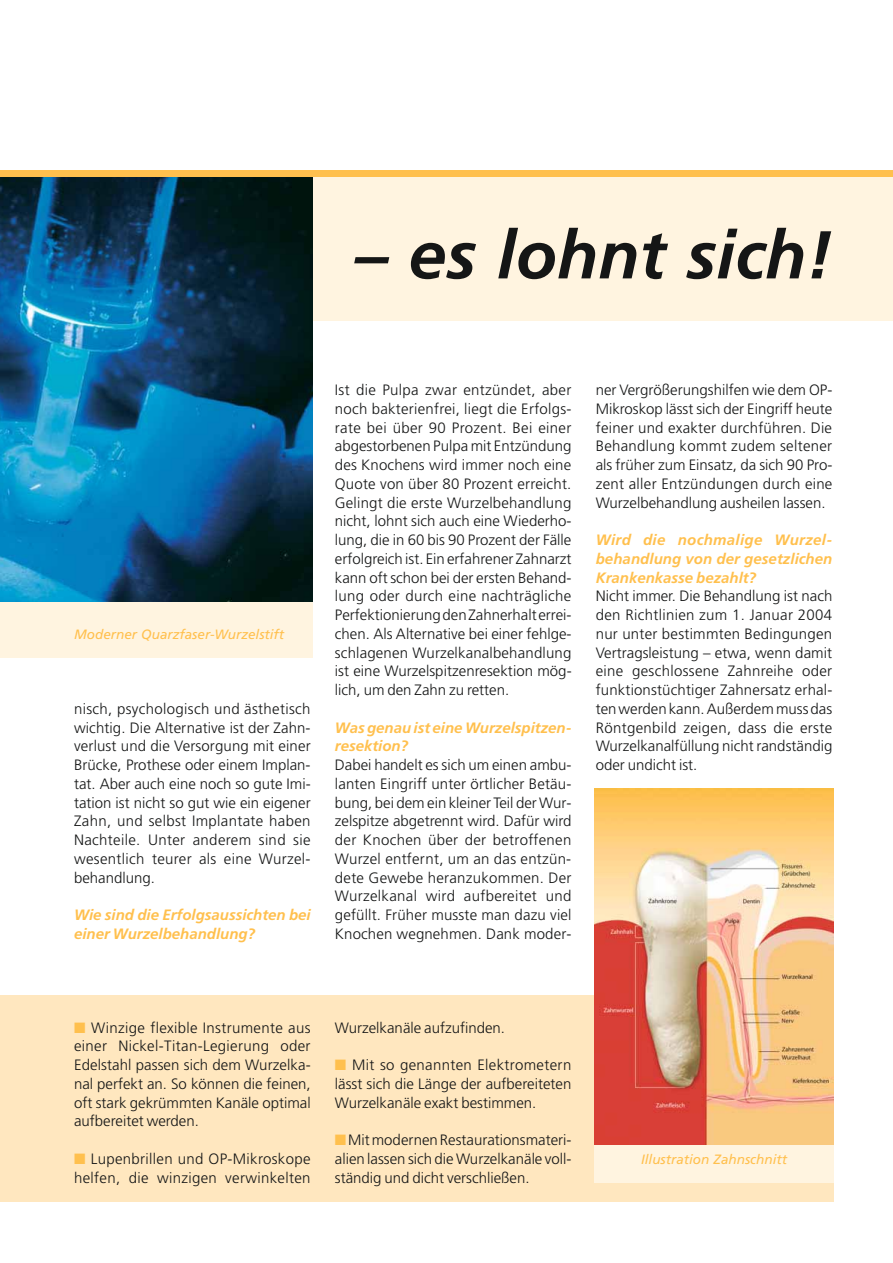
<style>
.page{position:relative;width:893px;height:1263px;background:#fff}
.page>*{position:absolute;margin:0;border:0;box-sizing:border-box;transform-origin:0 0}
.t1{font:italic 700 67.5px "Frutiger";color:#151616}
.t2{font:300 15px/18.8px "Frutiger";color:#151616;text-align:justify}
.t3{font:italic 700 15px/18.8px "Frutiger";color:#ffc04e}
.t4{font:300 15px/18.8px "Frutiger";letter-spacing:.02em;color:#151616;text-align:right}
.t5{font:italic 13.5px "Frutiger";color:#ffc04e}
</style>
<div class="page">
<div style="left:0;top:170px;width:893px;height:150px;background:#fff4e0"></div>
<div style="left:0;top:170px;width:312px;height:487px;background:#fff4e0"></div>
<img style="left:0;top:177px;width:312px;height:424px">
<div style="left:0;top:995px;width:834px;height:206px;background:#ffe7bf"></div>
<div style="left:0;top:170px;width:893px;height:7px;background:#ffc04e"></div>
<img style="left:594px;top:789px;width:240px;height:356px">
<div style="left:594px;top:1145px;width:240px;height:37px;background:#fff4e0"></div>
<h1 class="t1" style="left:354px;top:215px;width:480px">– es lohnt sich!</h1>
<p class="t5" style="left:74px;top:626px;width:212px">Moderner Quarzfaser-Wurzelstift</p>
<p class="t2" style="left:74px;top:699px;width:238px">nisch, psychologisch und ästhetisch wichtig. Die Alternative ist der Zahn&shy;verlust und die Versorgung mit einer Brücke, Prothese oder einem Implan&shy;tat. Aber auch eine noch so gute Imi&shy;tation ist nicht so gut wie ein eigener Zahn, und selbst Implantate haben Nachteile. Unter anderem sind sie wesentlich teurer als eine Wurzel&shy;behandlung.</p>
<p class="t3" style="left:74px;top:905px;width:238px">Wie sind die Erfolgsaussichten bei einer Wurzelbehandlung?</p>
<p class="t2" style="left:335px;top:381px;width:238px">Ist die Pulpa zwar entzündet, aber noch bakterienfrei, liegt die Erfolgs&shy;rate bei über 90 Prozent. Bei einer abgestorbenen Pulpa mit Entzündung des Knochens wird immer noch eine Quote von über 80 Prozent erreicht.<br>Gelingt die erste Wurzelbehandlung nicht, lohnt sich auch eine Wiederho&shy;lung, die in 60 bis 90 Prozent der Fälle erfolgreich ist. Ein erfahrener Zahnarzt kann oft schon bei der ersten Behand&shy;lung oder durch eine nachträgliche Perfektionierung den Zahnerhalt errei&shy;chen. Als Alternative bei einer fehlge&shy;schlagenen Wurzelkanalbehandlung ist eine Wurzelspitzenresektion mög&shy;lich, um den Zahn zu retten.</p>
<p class="t3" style="left:335px;top:718px;width:238px">Was genau ist eine Wurzelspitzen&shy;resektion?</p>
<p class="t2" style="left:335px;top:756px;width:238px">Dabei handelt es sich um einen ambu&shy;lanten Eingriff unter örtlicher Betäu&shy;bung, bei dem ein kleiner Teil der Wur&shy;zelspitze abgetrennt wird. Dafür wird der Knochen über der betroffenen Wurzel entfernt, um an das entzün&shy;dete Gewebe heranzukommen. Der Wurzelkanal wird aufbereitet und gefüllt. Früher musste man dazu viel Knochen wegnehmen. Dank moder-</p>
<p class="t2" style="left:596px;top:381px;width:238px">ner Vergrößerungshilfen wie dem OP-Mikroskop lässt sich der Eingriff heute feiner und exakter durchführen. Die Behandlung kommt zudem seltener als früher zum Einsatz, da sich 90 Pro&shy;zent aller Entzündungen durch eine Wurzelbehandlung ausheilen lassen.</p>
<p class="t3" style="left:596px;top:530px;width:238px;text-align:justify">Wird die nochmalige Wurzel&shy;behandlung von der gesetzlichen Krankenkasse bezahlt?</p>
<p class="t2" style="left:596px;top:587px;width:238px">Nicht immer. Die Behandlung ist nach den Richtlinien zum 1. Januar 2004 nur unter bestimmten Bedingungen Vertragsleistung – etwa, wenn damit eine geschlossene Zahnreihe oder funktionstüchtiger Zahnersatz erhal&shy;ten werden kann. Außerdem muss das Röntgenbild zeigen, dass die erste Wurzelkanalfüllung nicht randständig oder undicht ist.</p>
<p class="t2" style="left:74px;top:1018px;width:238px;text-indent:17px">Winzige flexible Instrumente aus einer Nickel-Titan-Legierung oder Edelstahl passen sich dem Wurzelka&shy;nal perfekt an. So können die feinen, oft stark gekrümmten Kanäle optimal aufbereitet werden.</p>
<p class="t4" style="left:74px;top:1149px;width:238px">Lupenbrillen und OP-Mikroskope helfen, die winzigen verwinkelten</p>
<p class="t2" style="left:335px;top:1018px;width:172px">Wurzelkanäle aufzufinden.</p>
<p class="t2" style="left:335px;top:1056px;width:238px;text-indent:17px">Mit so genannten Elektrometern lässt sich die Länge der aufbereiteten Wurzelkanäle exakt bestimmen.</p>
<p class="t2" style="left:335px;top:1131px;width:238px;text-indent:13px">Mit modernen Restaurationsmateri&shy;alien lassen sich die Wurzelkanäle voll&shy;ständig und dicht verschließen.</p>
<p class="t5" style="left:641px;top:1151px;width:147px">Illustration Zahnschnitt</p>
</div>
